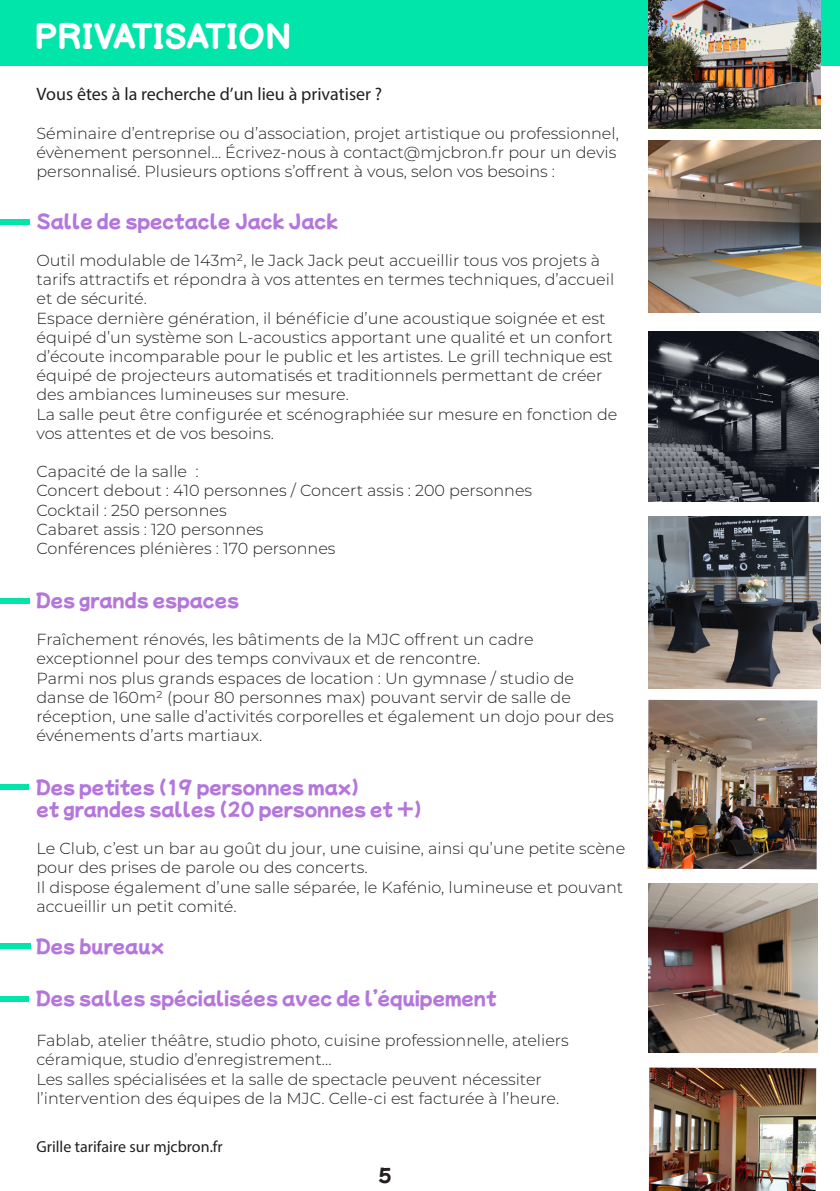
<style>
.page{position:relative;width:840px;height:1191px;background:#fff}
.page>*{position:absolute;margin:0;border:0;box-sizing:border-box;transform-origin:0 0}
.t1{font:700 36px "Balsamiq Sans";color:#fff}
.t2{font:18px "Mochiy Pop One";color:#b476db}
.t3{font:18px "Myriad Pro";color:#231f20}
.t4{font:18px "Mochiy Pop One";color:#231f20}
.t5{font:300 16px/19.2px "Montserrat";color:#231f20}
.t6{font:16px "Myriad Pro";color:#231f20}
</style>
<div class="page">
<div style="left:0;top:0;width:839px;height:65px;background:#01e4aa"></div>
<img style="left:647px;top:700px;width:169px;height:169px">
<img style="left:648px;top:332px;width:170px;height:169px">
<img style="left:648px;top:1067px;width:167px;height:124px">
<img style="left:648px;top:883px;width:168px;height:169px">
<div style="left:0;top:219px;width:29px;height:6px;background:#01e4aa"></div>
<div style="left:0;top:598px;width:30px;height:5px;background:#01e4aa"></div>
<div style="left:0;top:784px;width:29px;height:5px;background:#01e4aa"></div>
<div style="left:0;top:943px;width:30px;height:5px;background:#01e4aa"></div>
<div style="left:0;top:996px;width:29px;height:5px;background:#01e4aa"></div>
<img style="left:648px;top:517px;width:171px;height:171px">
<img style="left:648px;top:141px;width:172px;height:171px">
<img style="left:648px;top:0;width:172px;height:129px">
<hr style="left:0;top:774px;width:1px;height:417px;background:#f15e3d">
<p class="t1" style="left:34px;top:6px;width:259px">PRIVATISATION</p>
<p class="t3" style="left:37px;top:83px;width:347px">Vous êtes à la recherche d’un lieu à privatiser ?</p>
<p class="t5" style="left:36px;top:123px;width:583px">Séminaire d’entreprise ou d’association, projet artistique ou professionnel, évènement personnel… Écrivez-nous à contact@mjcbron.fr pour un devis personnalisé. Plusieurs options s’offrent à vous, selon vos besoins :</p>
<p class="t2" style="left:36px;top:207px;width:302px">Salle de spectacle Jack Jack</p>
<p class="t5" style="left:36px;top:250px;width:579px">Outil modulable de 143m², le Jack Jack peut accueillir tous vos projets à tarifs attractifs et répondra à vos attentes en termes techniques, d’accueil et de sécurité.</p>
<p class="t5" style="left:36px;top:308px;width:577px">Espace dernière génération, il bénéficie d’une acoustique soignée et est équipé d’un système son L-acoustics apportant une qualité et un confort d’écoute incomparable pour le public et les artistes. Le grill technique est équipé de projecteurs automatisés et traditionnels permettant de créer des ambiances lumineuses sur mesure.</p>
<p class="t5" style="left:36px;top:404px;width:582px">La salle peut être configurée et scénographiée sur mesure en fonction de vos attentes et de vos besoins.</p>
<p class="t5" style="left:36px;top:461px;width:163px">Capacité de la salle :</p>
<p class="t5" style="left:36px;top:480px;width:497px">Concert debout : 410 personnes / Concert assis : 200 personnes</p>
<p class="t5" style="left:36px;top:500px;width:192px">Cocktail : 250 personnes</p>
<p class="t5" style="left:36px;top:519px;width:228px">Cabaret assis : 120 personnes</p>
<p class="t5" style="left:36px;top:538px;width:300px">Conférences plénières : 170 personnes</p>
<p class="t2" style="left:36px;top:586px;width:204px">Des grands espaces</p>
<p class="t5" style="left:36px;top:629px;width:498px">Fraîchement rénovés, les bâtiments de la MJC offrent un cadre exceptionnel pour des temps convivaux et de rencontre.</p>
<p class="t5" style="left:36px;top:668px;width:578px">Parmi nos plus grands espaces de location : Un gymnase / studio de danse de 160m² (pour 80 personnes max) pouvant servir de salle de réception, une salle d’activités corporelles et également un dojo pour des événements d’arts martiaux.</p>
<p class="t2" style="left:36px;top:773px;width:324px">Des petites (19 personnes max)</p>
<p class="t2" style="left:36px;top:795px;width:386px">et grandes salles (20 personnes et +)</p>
<p class="t5" style="left:36px;top:838px;width:590px">Le Club, c’est un bar au goût du jour, une cuisine, ainsi qu’une petite scène pour des prises de parole ou des concerts.</p>
<p class="t5" style="left:36px;top:876px;width:588px">Il dispose également d’une salle séparée, le Kafénio, lumineuse et pouvant accueillir un petit comité.</p>
<p class="t2" style="left:36px;top:932px;width:129px">Des bureaux</p>
<p class="t2" style="left:36px;top:984px;width:461px">Des salles spécialisées avec de l’équipement</p>
<p class="t5" style="left:36px;top:1030px;width:533px">Fablab, atelier théâtre, studio photo, cuisine professionnelle, ateliers céramique, studio d’enregistrement...</p>
<p class="t5" style="left:36px;top:1068px;width:524px">Les salles spécialisées et la salle de spectacle peuvent nécessiter l’intervention des équipes de la MJC. Celle-ci est facturée à l’heure.</p>
<p class="t6" style="left:36px;top:1136px;width:188px">Grille tarifaire sur mjcbron.fr</p>
<p class="t4" style="left:377px;top:1161px;width:15px">5</p>
</div>
